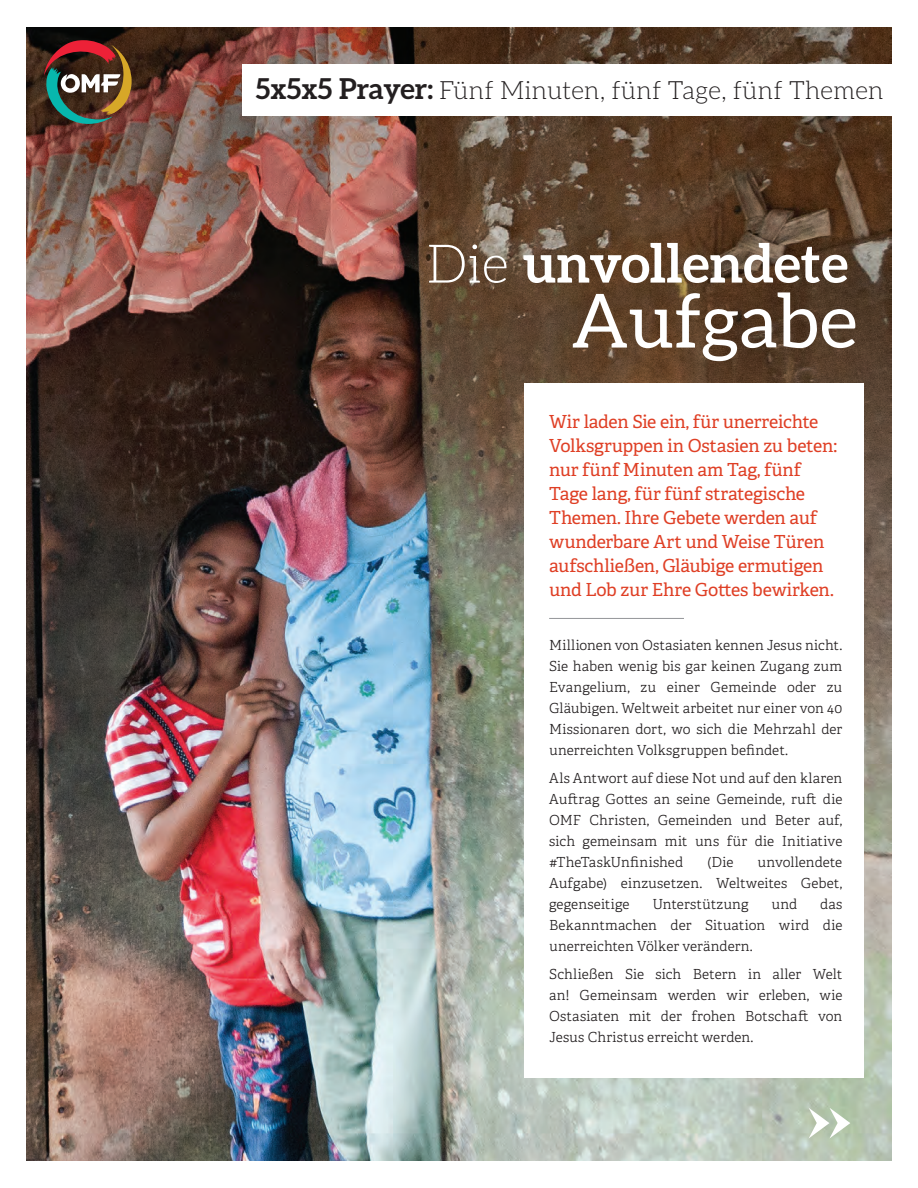
<style>
.page{position:relative;width:918px;height:1188px;background:#fff}
.page>*{position:absolute;margin:0;border:0;box-sizing:border-box;transform-origin:0 0}
.t1{font:74.85px "Aleo";color:#fff}
.t2{font:700 53.4px "Aleo";color:#fff}
.t3{font:300 25.2px "Aleo";color:#231f20}
.t4{font:18px/24px "Adelle";letter-spacing:-.01em;color:#df3f25}
.t5{font:300 13.8px/21px "Adelle";letter-spacing:.01em;color:#231f20;text-align:justify}
.s1{font-weight:700;font-size:28.8px}
.s2{font-weight:300}
</style>
<div class="page">
<img style="left:26px;top:28px;width:866px;height:1132px">
<div style="left:525px;top:384px;width:339px;height:694px;background:#fff"></div>
<div style="left:242px;top:64px;width:669px;height:52px;background:#fff"></div>
<svg style="left:809px;top:1108px;width:41px;height:31px"></svg>
<img style="left:44px;top:40px;width:88px;height:84px">
<hr style="left:549px;top:618px;width:135px;height:1px;background:#939598">
<p class="t3" style="left:256px;top:77px;width:630px"><span class="s1">5x5x5 Prayer:</span> Fünf Minuten, fünf Tage, fünf Themen</p>
<p class="t2" style="left:426px;top:233px;width:423px"><span class="s2">Die</span> unvollendete</p>
<p class="t1" style="left:571px;top:279px;width:288px">Aufgabe</p>
<p class="t4" style="left:549px;top:408px;width:290px">Wir laden Sie ein, für unerreichte<br>Volksgruppen in Ostasien zu beten: nur fünf Minuten am Tag, fünf<br>Tage lang, für fünf strategische<br>Themen. Ihre Gebete werden auf wunderbare Art und Weise Türen aufschließen, Gläubige ermutigen und Lob zur Ehre Gottes bewirken.</p>
<p class="t5" style="left:549px;top:635px;width:295px">Millionen von Ostasiaten kennen Jesus nicht.<br>Sie haben wenig bis gar keinen Zugang zum Evangelium, zu einer Gemeinde oder zu Gläubigen. Weltweit arbeitet nur einer von 40<br>Missionaren dort, wo sich die Mehrzahl der unerreichten Volksgruppen befindet.</p>
<p class="t5" style="left:549px;top:767px;width:295px">Als Antwort auf diese Not und auf den klaren Auftrag Gottes an seine Gemeinde, ruft die OMF Christen, Gemeinden und Beter auf, sich gemeinsam mit uns für die Initiative #TheTaskUnfinished</p>
<p class="t5" style="left:549px;top:851px;width:295px;text-indent:208px">unvollendete Aufgabe) einzusetzen. Weltweites Gebet, gegenseitige</p>
<p class="t5" style="left:707px;top:851px;width:28px">(Die</p>
<p class="t5" style="left:549px;top:893px;width:295px;text-indent:271px">das Bekanntmachen der Situation wird die unerreichten Völker verändern.</p>
<p class="t5" style="left:549px;top:963px;width:295px">Schließen Sie sich Betern in aller Welt an! Gemeinsam werden wir erleben, wie Ostasiaten mit der frohen Botschaft von Jesus Christus erreicht werden.</p>
<p class="t5" style="left:652px;top:893px;width:98px">Unterstützung</p>
<p class="t5" style="left:771px;top:893px;width:27px">und</p>
</div>
